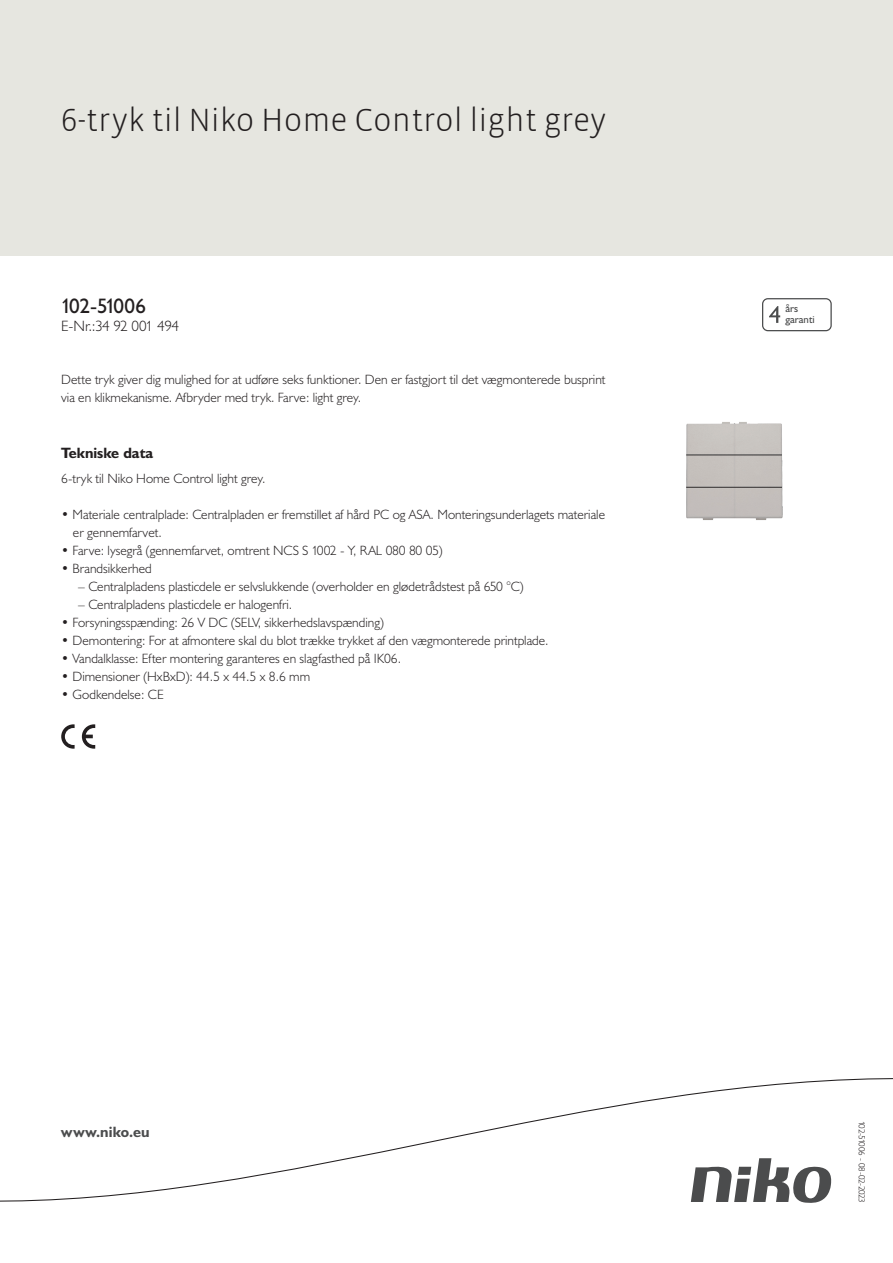
<style>
.page{position:relative;width:893px;height:1263px;background:#fff}
.page>*{position:absolute;margin:0;border:0;box-sizing:border-box;transform-origin:0 0}
.Title_datasheets{font:300 33px "Vista Sans";color:#231f20}
.Article_number{font:21px "Humanist 521 BT";letter-spacing:-.065em;color:#231f20}
.ENumber{font:300 15px "Humanist 521 BT";letter-spacing:-.03em;color:#231f20}
.Titles_parts{font:700 15px "Humanist 521 BT";color:#231f20}
.titel_afbeelding{font:700 15px "Humanist 521 BT";letter-spacing:.005em;color:#4b4c4d}
.USP_Bullets{font:300 13.5px/18px "Humanist 521 BT";color:#231f20}
.Platte_tekst_CAB{font:300 13.5px/18px "Humanist 521 BT";color:#231f20}
.USP_Bullets_level_2{font:300 13.5px "Humanist 521 BT";color:#231f20}
.t1{font:10.8px/10.8px "Humanist 521 BT";color:#4b4c4d}
.Revision{font:300 9px "Humanist 521 BT";letter-spacing:-.05em;color:#231f20}
</style>
<div class="page">
<div style="left:0;top:0;width:893px;height:255px;background:#e6e6e0"></div>
<svg style="left:82px;top:724px;width:13px;height:25px"></svg>
<svg style="left:61px;top:724px;width:14px;height:25px"></svg>
<svg style="left:762px;top:298px;width:70px;height:33px"></svg>
<svg style="left:0;top:1078px;width:893px;height:125px"></svg>
<img style="left:686px;top:422px;width:97px;height:98px">
<p class="Title_datasheets" style="left:61px;top:100px;width:547px">6-tryk til Niko Home Control light grey</p>
<p class="Article_number" style="left:61px;top:293px;width:86px">102-51006</p>
<p class="ENumber" style="left:61px;top:316px;width:119px">E-Nr.:34 92 001 494</p>
<p class="Platte_tekst_CAB" style="left:61px;top:370px;width:546px">Dette tryk giver dig mulighed for at udføre seks funktioner. Den er fastgjort til det vægmonterede busprint via en klikmekanisme. Afbryder med tryk. Farve: light grey.</p>
<p class="Titles_parts" style="left:61px;top:444px;width:94px">Tekniske data</p>
<p class="Platte_tekst_CAB" style="left:61px;top:469px;width:206px">6-tryk til Niko Home Control light grey.</p>
<p class="USP_Bullets" style="left:73px;top:505px;width:534px;text-indent:-12px">• Materiale centralplade: Centralpladen er fremstillet af hård PC og ASA. Monteringsunderlagets materiale er gennemfarvet.</p>
<p class="USP_Bullets" style="left:61px;top:541px;width:383px">• Farve: lysegrå (gennemfarvet, omtrent NCS S 1002 - Y, RAL 080 80 05)</p>
<p class="USP_Bullets" style="left:61px;top:559px;width:92px">• Brandsikkerhed</p>
<p class="USP_Bullets_level_2" style="left:78px;top:578px;width:447px">– Centralpladens plasticdele er selvslukkende (overholder en glødetrådstest på 650 °C)</p>
<p class="USP_Bullets_level_2" style="left:78px;top:596px;width:216px">– Centralpladens plasticdele er halogenfri.</p>
<p class="USP_Bullets" style="left:61px;top:613px;width:324px">• Forsyningsspænding: 26 V DC (SELV, sikkerhedslavspænding)</p>
<p class="USP_Bullets" style="left:61px;top:631px;width:489px">• Demontering: For at afmontere skal du blot trække trykket af den vægmonterede printplade.</p>
<p class="USP_Bullets" style="left:61px;top:649px;width:341px">• Vandalklasse: Efter montering garanteres en slagfasthed på IK06.</p>
<p class="USP_Bullets" style="left:61px;top:667px;width:250px">• Dimensioner (HxBxD): 44.5 x 44.5 x 8.6 mm</p>
<p class="USP_Bullets" style="left:61px;top:685px;width:104px">• Godkendelse: CE</p>
<p class="titel_afbeelding" style="left:61px;top:1122px;width:90px">www.niko.eu</p>
<p class="t1" style="left:785px;top:303px;width:31px">års garanti</p>
<p class="Revision" style="left:868px;top:1121px;width:83px;rotate:90deg">102-51006 - 08-02-2023</p>
</div>
